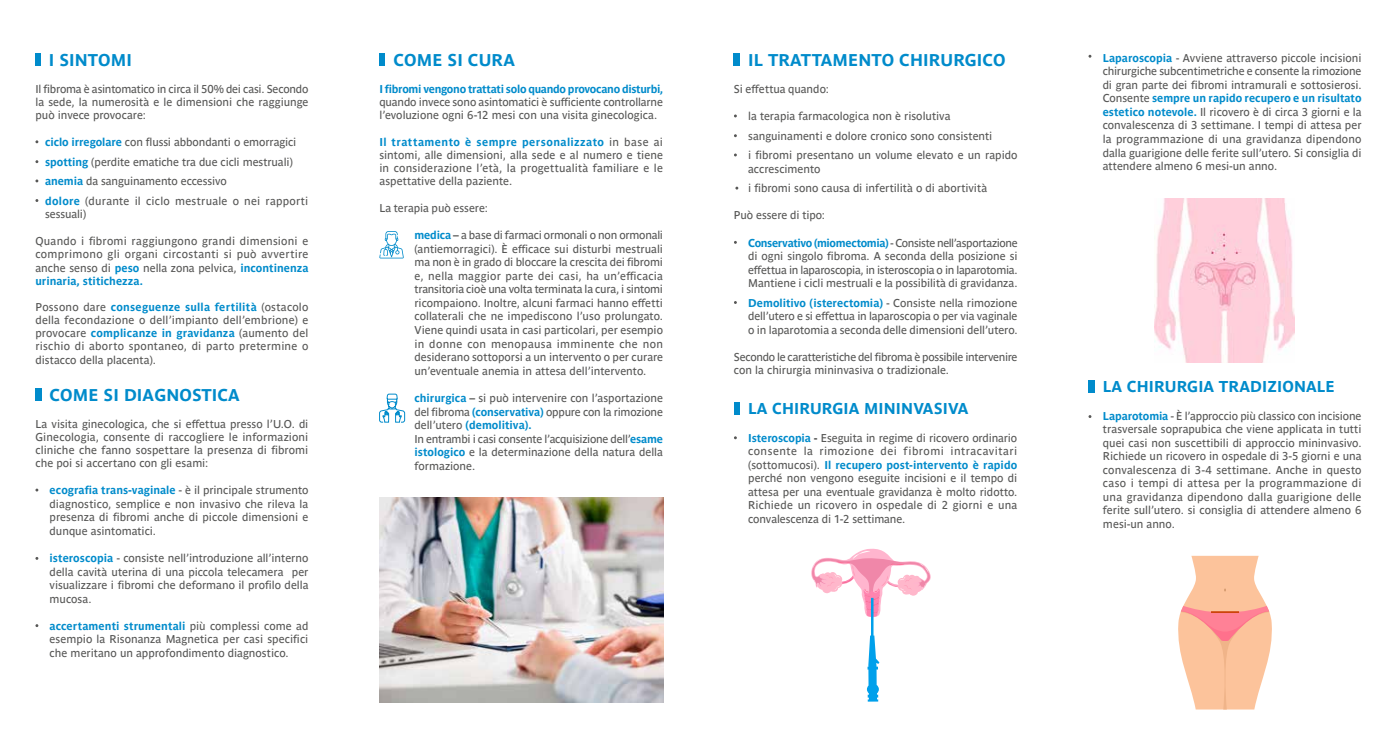
<style>
.page{position:relative;width:1397px;height:745px;background:#fff}
.page>*{position:absolute;margin:0;border:0;box-sizing:border-box;transform-origin:0 0}
.t1{font:700 16.88px "Parisine Ptf";letter-spacing:.01em;color:#008bcb}
.t2{font:700 15.62px "Parisine Ptf";letter-spacing:.01em;color:#008bcb}
.t3{font:11.25px/13.5px "Parisine Ptf";letter-spacing:-.005em;color:#575756;text-align:justify}
.t4{font:11.25px/19.5px "Parisine Ptf";letter-spacing:.015em;color:#575756}
.t5{font:700 11.25px "Parisine Ptf";letter-spacing:-.025em;color:#008bcb}
.s1{font-weight:700;color:#008bcb}
.s2{font-weight:700}
</style>
<div class="page">
<svg style="left:379px;top:231px;width:25px;height:27px"></svg>
<svg style="left:379px;top:393px;width:26px;height:30px"></svg>
<svg style="left:1178px;top:555px;width:94px;height:154px"></svg>
<hr style="left:1210px;top:610px;width:28px;height:2px;background:#cc440a">
<img style="left:1154px;top:198px;width:139px;height:164px">
<svg style="left:35px;top:53px;width:6px;height:13px"></svg>
<svg style="left:36px;top:388px;width:5px;height:12px"></svg>
<svg style="left:379px;top:53px;width:5px;height:13px"></svg>
<svg style="left:733px;top:53px;width:6px;height:13px"></svg>
<svg style="left:734px;top:402px;width:5px;height:12px"></svg>
<svg style="left:1088px;top:380px;width:5px;height:12px"></svg>
<img style="left:379px;top:497px;width:284px;height:205px">
<svg style="left:811px;top:548px;width:120px;height:69px"></svg>
<svg style="left:866px;top:635px;width:13px;height:66px"></svg>
<hr style="left:870px;top:597px;width:3px;height:52px;background:#00a0eb">
<h1 class="t1" style="left:49px;top:47px;width:85px">I SINTOMI</h1>
<h1 class="t1" style="left:393px;top:47px;width:123px">COME SI CURA</h1>
<h1 class="t1" style="left:748px;top:47px;width:259px">IL TRATTAMENTO CHIRURGICO</h1>
<p class="t3" style="left:35px;top:81px;width:274px;line-height:13.1px">Il fibroma è asintomatico in circa il 50% dei casi. Secondo la sede, la numerosità e le dimensioni che raggiunge può invece provocare:</p>
<p class="t5" style="left:379px;top:80px;width:285px">I fibromi vengono trattati solo quando provocano disturbi,</p>
<p class="t3" style="left:379px;top:94px;width:285px;line-height:13.1px">quando invece sono asintomatici è sufficiente controllarne l’evoluzione ogni 6-12 mesi con una visita ginecologica.</p>
<p class="t3" style="left:45px;top:134px;width:253px"><span class="s1">ciclo irregolare</span> con flussi abbondanti o emorragici</p>
<p class="t4" style="left:45px;top:170px;width:265px"><span class="s1">anemia</span> da sanguinamento eccessivo<br><span class="s1">dolore</span> (durante il ciclo mestruale o nei rapporti</p>
<p class="t3" style="left:45px;top:206px;width:43px">sessuali)</p>
<p class="t3" style="left:45px;top:154px;width:249px"><span class="s1">spotting</span> (perdite ematiche tra due cicli mestruali)</p>
<p class="t3" style="left:35px;top:233px;width:274px;line-height:13.1px">Quando i fibromi raggiungono grandi dimensioni e comprimono gli organi circostanti si può avvertire anche senso di <span class="s1">peso</span> nella zona pelvica, <span class="s1">incontinenza urinaria, stitichezza.</span></p>
<p class="t3" style="left:35px;top:299px;width:274px;line-height:13.1px">Possono dare <span class="s1">conseguenze sulla fertilità</span> (ostacolo della fecondazione o dell’impianto dell’embrione) e provocare <span class="s1">complicanze in gravidanza</span> (aumento del rischio di aborto spontaneo, di parto pretermine o distacco della placenta).</p>
<h1 class="t1" style="left:50px;top:382px;width:191px">COME SI DIAGNOSTICA</h1>
<p class="t3" style="left:35px;top:416px;width:274px;line-height:13.1px">La visita ginecologica, che si effettua presso l’U.O. di Ginecologia, consente di raccogliere le informazioni cliniche che fanno sospettare la presenza di fibromi che poi si accertano con gli esami:</p>
<p class="t3" style="left:50px;top:482px;width:260px"><span class="s1">ecografia trans-vaginale</span> - è il principale strumento diagnostico, semplice e non invasivo che rileva la presenza di fibromi anche di piccole dimensioni e dunque asintomatici.</p>
<p class="t3" style="left:50px;top:550px;width:260px"><span class="s1">isteroscopia</span> - consiste nell’introduzione all’interno della cavità uterina di una piccola telecamera per visualizzare i fibromi che deformano il profilo della mucosa.</p>
<p class="t3" style="left:50px;top:617px;width:260px"><span class="s1">accertamenti strumentali</span> più complessi come ad esempio la Risonanza Magnetica per casi specifici che meritano un approfondimento diagnostico.</p>
<p class="t3" style="left:379px;top:134px;width:285px;line-height:13.1px"><span class="s1">Il trattamento è sempre personalizzato</span> in base ai sintomi, alle dimensioni, alla sede e al numero e tiene in considerazione l’età, la progettualità familiare e le aspettative della paziente.</p>
<p class="t3" style="left:379px;top:200px;width:110px">La terapia può essere:</p>
<p class="t3" style="left:414px;top:227px;width:250px"><span class="s1">medica</span> <span class="s2">–</span> a base di farmaci ormonali o non ormonali (antiemorragici). È efficace sui disturbi mestruali ma non è in grado di bloccare la crescita dei fibromi e, nella maggior parte dei casi, ha un’efficacia transitoria cioè una volta terminata la cura, i sintomi ricompaiono. Inoltre, alcuni farmaci hanno effetti collaterali che ne impediscono l’uso prolungato.<br>Viene quindi usata in casi particolari, per esempio in donne con menopausa imminente che non desiderano sottoporsi a un intervento o per curare un’eventuale anemia in attesa dell’intervento.</p>
<p class="t3" style="left:414px;top:390px;width:250px;text-align:left"><span class="s1">chirurgica</span> <span class="s2">–</span> si può intervenire con l’asportazione del fibroma <span class="s1">(conservativa)</span> oppure con la rimozione dell’utero <span class="s1">(demolitiva).<br></span>In entrambi i casi consente l’acquisizione dell’<span class="s1">esame istologico</span> e la determinazione della natura della formazione.</p>
<p class="t3" style="left:733px;top:81px;width:96px">Si effettua quando:</p>
<p class="t3" style="left:748px;top:108px;width:204px">la terapia farmacologica non è risolutiva</p>
<p class="t3" style="left:748px;top:128px;width:246px">sanguinamenti e dolore cronico sono consistenti</p>
<p class="t3" style="left:748px;top:147px;width:271px">i fibromi presentano un volume elevato e un rapido accrescimento</p>
<p class="t3" style="left:748px;top:180px;width:240px">i fibromi sono causa di infertilità o di abortività</p>
<p class="t3" style="left:733px;top:207px;width:93px">Può essere di tipo:</p>
<p class="t3" style="left:748px;top:235px;width:271px"><span class="s1">Conservativo (miomectomia)</span> - Consiste nell’asportazione di ogni singolo fibroma. A seconda della posizione si effettua in laparoscopia, in isteroscopia o in laparotomia.<br>Mantiene i cicli mestruali e la possibilità di gravidanza.</p>
<p class="t3" style="left:748px;top:295px;width:271px"><span class="s1">Demolitivo (isterectomia)</span> - Consiste nella rimozione dell’utero e si effettua in laparoscopia o per via vaginale o in laparotomia a seconda delle dimensioni dell’utero.</p>
<p class="t3" style="left:733px;top:349px;width:285px;line-height:13.1px">Secondo le caratteristiche del fibroma è possibile intervenire con la chirurgia mininvasiva o tradizionale.</p>
<h2 class="t2" style="left:748px;top:396px;width:222px">LA CHIRURGIA MININVASIVA</h2>
<p class="t3" style="left:748px;top:429px;width:270px"><span class="s1">Isteroscopia</span> <span class="s2">-</span> Eseguita in regime di ricovero ordinario consente la rimozione dei fibromi intracavitari (sottomucosi). <span class="s1">Il recupero post-intervento è rapido </span>perché non vengono eseguite incisioni e il tempo di attesa per una eventuale gravidanza è molto ridotto.<br>Richiede un ricovero in ospedale di 2 giorni e una convalescenza di 1-2 settimane.</p>
<p class="t3" style="left:1102px;top:50px;width:260px"><span class="s1">Laparoscopia</span> - Avviene attraverso piccole incisioni chirurgiche subcentimetriche e consente la rimozione di gran parte dei fibromi intramurali e sottosierosi.<br>Consente <span class="s1">sempre un rapido recupero e un risultato estetico notevole.</span> Il ricovero è di circa 3 giorni e la convalescenza di 3 settimane. I tempi di attesa per la programmazione di una gravidanza dipendono dalla guarigione delle ferite sull’utero. Si consiglia di attendere almeno 6 mesi-un anno.</p>
<h2 class="t2" style="left:1102px;top:375px;width:233px">LA CHIRURGIA TRADIZIONALE</h2>
<p class="t3" style="left:1102px;top:407px;width:260px"><span class="s1">Laparotomia</span> - È l’approccio più classico con incisione trasversale soprapubica che viene applicata in tutti quei casi non suscettibili di approccio mininvasivo.<br>Richiede un ricovero in ospedale di 3-5 giorni e una convalescenza di 3-4 settimane. Anche in questo caso i tempi di attesa per la programmazione di una gravidanza dipendono dalla guarigione delle ferite sull’utero. si consiglia di attendere almeno 6 mesi-un anno.</p>
</div>
